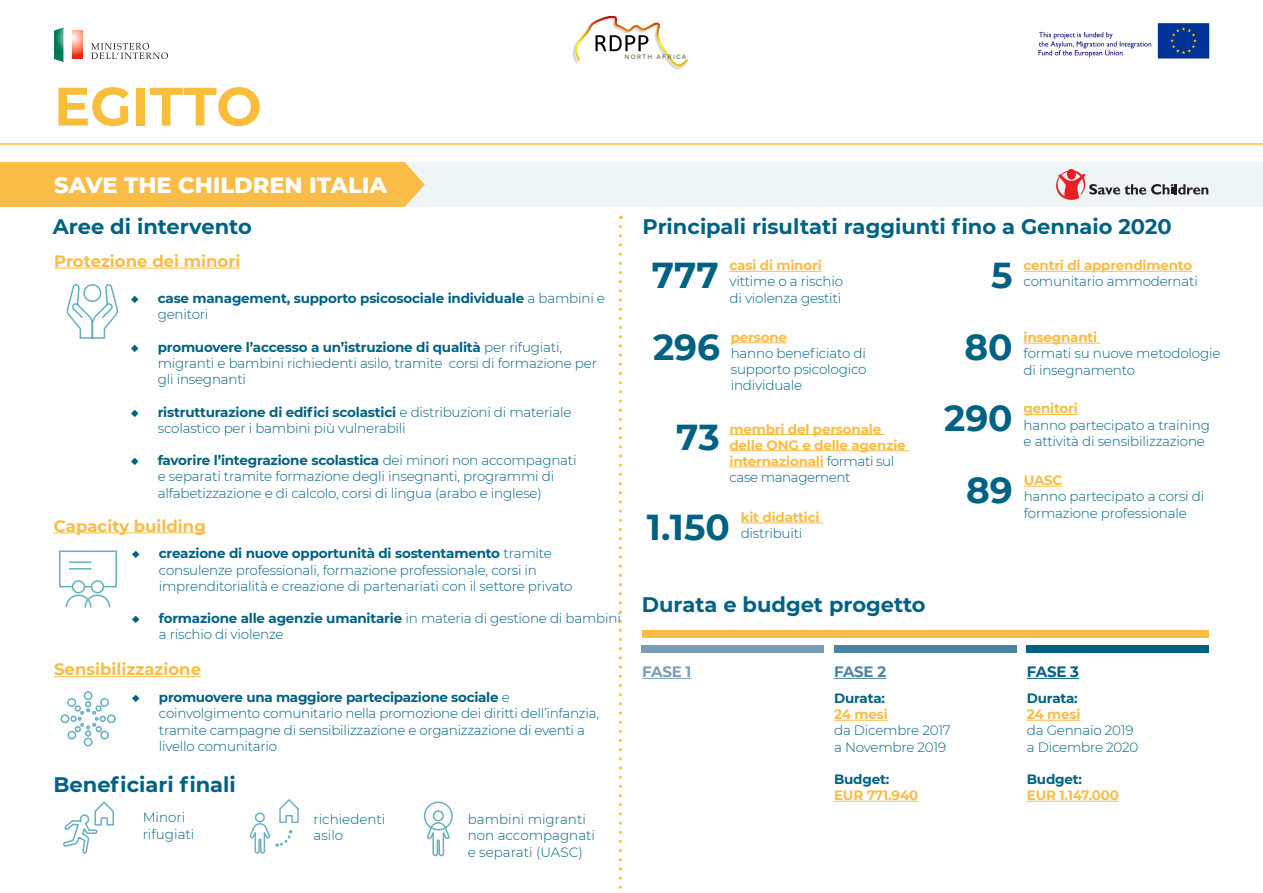
<style>
.page{position:relative;width:1263px;height:893px;background:#fff}
.page>*{position:absolute;margin:0;border:0;box-sizing:border-box;transform-origin:0 0}
.t1{font:700 54px "Montserrat";color:#f8be3b}
.t2{font:700 36px "Montserrat";color:#006283}
.t3{font:800 22.5px "Montserrat";color:#fff}
.t4{font:700 21px "Montserrat";color:#006283}
.t5{font:700 16.5px "Montserrat";color:#f9bc46}
.t6{font:700 15px "Montserrat";color:#7a9db5}
.t7{font:700 15px "Montserrat";color:#4e83a0}
.t8{font:700 15px "Montserrat";color:#006283}
.t9{font:300 13.5px/16.2px "Montserrat";letter-spacing:-.015em;color:#006283}
.t10{font:700 13.5px/16.2px "Montserrat";letter-spacing:-.015em;color:#f9bc46}
.t11{font:700 13.5px/16.2px "Montserrat";letter-spacing:-.015em;color:#006283}
.t12{font:6.75px "Work Sans";letter-spacing:.17em;color:#405627}
.s1{font-weight:400}
.s2{font-weight:300}
.s3{font-weight:700}
.s4{font-weight:700;color:#f9bc46}
.s5{font-weight:300;color:#006283}
</style>
<div class="page">
<div style="left:0;top:162px;width:1263px;height:45px;background:#edf5f7"></div>
<div style="left:0;top:162px;width:425px;height:45px;background:#f9bc46"></div>
<svg style="left:91px;top:43px;width:77px;height:16px"></svg>
<svg style="left:54px;top:27px;width:9px;height:35px"></svg>
<svg style="left:73px;top:31px;width:9px;height:28px"></svg>
<img style="left:1038px;top:23px;width:172px;height:36px">
<img style="left:572px;top:16px;width:109px;height:54px">
<svg style="left:574px;top:17px;width:115px;height:51px"></svg>
<hr style="left:0;top:143px;width:1263px;height:2px;background:#f8be3b">
<svg style="left:1056px;top:169px;width:152px;height:31px"></svg>
<hr style="left:54px;top:268px;width:186px;height:1px;background:#f9bc46">
<svg style="left:619px;top:227px;width:3px;height:662px"></svg>
<svg style="left:66px;top:284px;width:52px;height:55px"></svg>
<div style="left:83px;top:284px;width:18px;height:18px;border:2px solid #65afbe;border-radius:50%"></div>
<hr style="left:54px;top:532px;width:152px;height:1px;background:#f9bc46">
<svg style="left:65px;top:594px;width:46px;height:14px"></svg>
<div style="left:59px;top:551px;width:58px;height:36px;border:2px solid #65afbe"></div>
<hr style="left:69px;top:561px;width:22px;height:2px;background:#65afbe">
<hr style="left:69px;top:568px;width:22px;height:2px;background:#65afbe">
<div style="left:73px;top:581px;width:11px;height:12px;background:#fff;border-radius:50%"></div>
<div style="left:72px;top:580px;width:13px;height:13px;border:2px solid #65afbe;border-radius:50%"></div>
<div style="left:91px;top:581px;width:12px;height:12px;background:#fff;border-radius:50%"></div>
<div style="left:91px;top:580px;width:13px;height:13px;border:2px solid #65afbe;border-radius:50%"></div>
<hr style="left:54px;top:676px;width:147px;height:1px;background:#f9bc46">
<svg style="left:60px;top:691px;width:56px;height:56px"></svg>
<div style="left:424px;top:801px;width:29px;height:29px;border:2px solid #65afbe;border-radius:50%"></div>
<svg style="left:426px;top:809px;width:25px;height:48px"></svg>
<svg style="left:249px;top:799px;width:50px;height:55px"></svg>
<svg style="left:63px;top:801px;width:51px;height:53px"></svg>
<div style="left:642px;top:630px;width:567px;height:8px;background:#f9bc46"></div>
<hr style="left:1027px;top:720px;width:53px;height:1px;background:#f9bc46">
<hr style="left:1027px;top:801px;width:92px;height:1px;background:#f9bc46">
<hr style="left:834px;top:720px;width:54px;height:1px;background:#f9bc46">
<hr style="left:834px;top:801px;width:84px;height:1px;background:#f9bc46">
<hr style="left:1027px;top:678px;width:52px;height:1px;background:#006283">
<hr style="left:834px;top:678px;width:52px;height:1px;background:#4e83a0">
<hr style="left:642px;top:678px;width:49px;height:1px;background:#7a9db5">
<hr style="left:729px;top:271px;width:93px;height:1px;background:#f9bc46">
<hr style="left:731px;top:342px;width:56px;height:1px;background:#f9bc46">
<hr style="left:729px;top:434px;width:155px;height:1px;background:#f9bc46">
<hr style="left:729px;top:450px;width:180px;height:1px;background:#f9bc46">
<hr style="left:729px;top:467px;width:95px;height:1px;background:#f9bc46">
<hr style="left:741px;top:523px;width:82px;height:1px;background:#f9bc46">
<hr style="left:1023px;top:271px;width:169px;height:1px;background:#f9bc46">
<hr style="left:1023px;top:343px;width:77px;height:1px;background:#f9bc46">
<hr style="left:1023px;top:414px;width:55px;height:1px;background:#f9bc46">
<hr style="left:1024px;top:486px;width:38px;height:1px;background:#f9bc46">
<div style="left:642px;top:645px;width:182px;height:8px;background:#7a9db5"></div>
<div style="left:834px;top:645px;width:182px;height:8px;background:#4e83a0"></div>
<div style="left:1027px;top:645px;width:182px;height:8px;background:#006283"></div>
<p class="t1" style="left:54px;top:67px;width:209px">EGITTO</p>
<p class="t3" style="left:54px;top:169px;width:334px">SAVE THE CHILDREN ITALIA</p>
<p class="t4" style="left:53px;top:211px;width:200px">Aree di intervento</p>
<p class="t5" style="left:54px;top:249px;width:188px">Protezione dei minori</p>
<p class="t11" style="left:158px;top:290px;width:449px;text-indent:-27px"><span class="s1">◆</span> case management, supporto psicosociale individuale <span class="s2">a bambini e genitori</span></p>
<p class="t9" style="left:158px;top:338px;width:441px;text-indent:-27px"><span class="s1">◆</span> <span class="s3">promuovere l’accesso a un’istruzione di qualità</span> per rifugiati, migranti e bambini richiedenti asilo, tramite corsi di formazione per gli insegnanti</p>
<p class="t9" style="left:158px;top:403px;width:415px;text-indent:-27px"><span class="s1">◆</span> <span class="s3">ristrutturazione di edifici scolastici</span> e distribuzioni di materiale scolastico per i bambini più vulnerabili</p>
<p class="t9" style="left:131px;top:452px;width:447px;text-align:center"><span class="s1">◆</span> <span class="s3">favorire l’integrazione scolastica</span> dei minori non accompagnati e separati tramite formazione degli insegnanti, programmi di alfabetizzazione e di calcolo, corsi di lingua (arabo e inglese)</p>
<p class="t5" style="left:54px;top:514px;width:154px">Capacity building</p>
<p class="t12" style="left:625px;top:52px;width:63px">NORTH AFRICA</p>
<p class="t4" style="left:642px;top:212px;width:531px">Principali risultati raggiunti fino a Gennaio 2020</p>
<p class="t2" style="left:652px;top:249px;width:68px">777</p>
<p class="t9" style="left:729px;top:257px;width:115px"><span class="s4">casi di minori </span>vittime o a rischio di violenza gestiti</p>
<p class="t2" style="left:653px;top:321px;width:69px">296</p>
<p class="t10" style="left:731px;top:328px;width:58px">persone</p>
<p class="t9" style="left:731px;top:345px;width:137px;text-align:justify">hanno beneficiato di supporto psicologico individuale</p>
<p class="t2" style="left:676px;top:411px;width:45px">73</p>
<p class="t10" style="left:729px;top:420px;width:178px">membri del personale delle ONG e delle agenzie internazionali <span class="s5">formati sul case management</span></p>
<p class="t2" style="left:647px;top:501px;width:84px">1.150</p>
<p class="t10" style="left:741px;top:508px;width:80px">kit didattici</p>
<p class="t9" style="left:741px;top:525px;width:63px">distribuiti</p>
<p class="t2" style="left:991px;top:249px;width:23px">5</p>
<p class="t10" style="left:1023px;top:257px;width:170px">centri di apprendimento</p>
<p class="t9" style="left:1023px;top:273px;width:176px">comunitario ammodernati</p>
<p class="t2" style="left:964px;top:321px;width:50px">80</p>
<p class="t10" style="left:1023px;top:329px;width:75px">insegnanti</p>
<p class="t9" style="left:1023px;top:345px;width:198px">formati su nuove metodologie di insegnamento</p>
<p class="t2" style="left:944px;top:392px;width:70px">290</p>
<p class="t9" style="left:1023px;top:400px;width:188px"><span class="s4">genitori<br></span>hanno partecipato a training e attività di sensibilizzazione</p>
<p class="t2" style="left:966px;top:464px;width:48px">89</p>
<p class="t10" style="left:1024px;top:472px;width:40px">UASC</p>
<p class="t9" style="left:1024px;top:488px;width:182px">hanno partecipato a corsi di formazione professionale</p>
<p class="t9" style="left:159px;top:545px;width:415px;text-indent:-27px"><span class="s1">◆</span> <span class="s3">creazione di nuove opportunità di sostentamento</span> tramite consulenze professionali, formazione professionale, corsi in imprenditorialità e creazione di partenariati con il settore privato</p>
<p class="t9" style="left:159px;top:610px;width:463px;text-indent:-27px"><span class="s1">◆</span> <span class="s3">formazione alle agenzie umanitarie</span> in materia di gestione di bambini a rischio di violenze</p>
<p class="t5" style="left:54px;top:658px;width:149px">Sensibilizzazione</p>
<p class="t9" style="left:159px;top:689px;width:441px;text-indent:-27px"><span class="s1">◆</span> <span class="s3">promuovere una maggiore partecipazione sociale</span> e coinvolgimento comunitario nella promozione dei diritti dell’infanzia, tramite campagne di sensibilizzazione e organizzazione di eventi a livello comunitario</p>
<p class="t4" style="left:53px;top:769px;width:184px">Beneficiari finali</p>
<p class="t9" style="left:143px;top:809px;width:53px">Minori rifugiati</p>
<p class="t9" style="left:314px;top:811px;width:73px">richiedenti asilo</p>
<p class="t9" style="left:468px;top:811px;width:129px">bambini migranti non accompagnati e separati (UASC)</p>
<p class="t4" style="left:642px;top:589px;width:285px">Durata e budget progetto</p>
<p class="t6" style="left:642px;top:661px;width:51px">FASE 1</p>
<p class="t7" style="left:834px;top:661px;width:54px">FASE 2</p>
<p class="t8" style="left:1027px;top:661px;width:54px">FASE 3</p>
<p class="t9" style="left:834px;top:690px;width:118px"><span class="s3">Durata:<br></span><span class="s4">24 mesi<br></span>da Dicembre 2017 a Novembre 2019</p>
<p class="t11" style="left:834px;top:770px;width:57px">Budget:</p>
<p class="t10" style="left:834px;top:787px;width:86px">EUR 771.940</p>
<p class="t9" style="left:1027px;top:690px;width:113px"><span class="s3">Durata:<br></span><span class="s4">24 mesi<br></span>da Gennaio 2019 a Dicembre 2020</p>
<p class="t11" style="left:1027px;top:770px;width:57px">Budget:</p>
<p class="t10" style="left:1027px;top:787px;width:94px">EUR 1.147.000</p>
</div>
